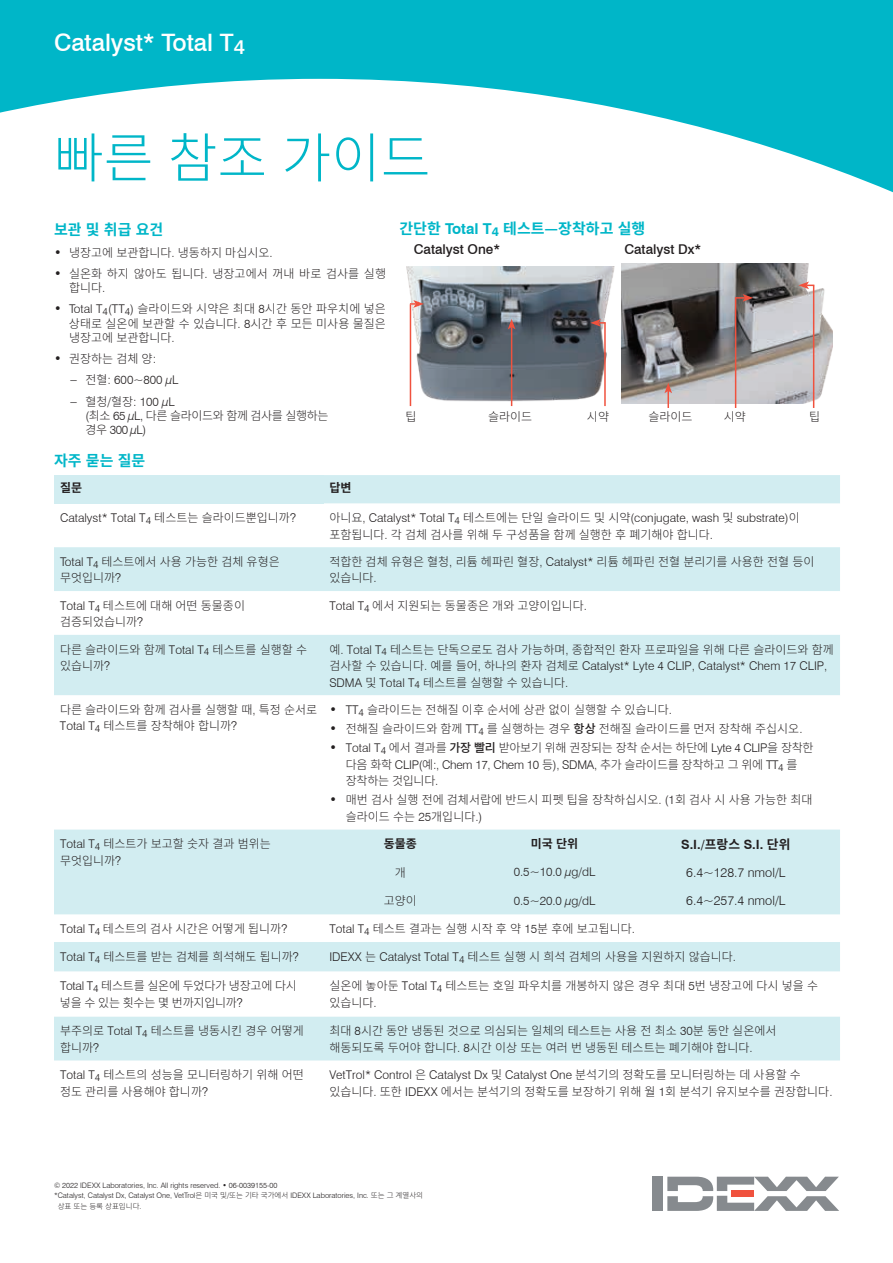
<style>
.page{position:relative;width:893px;height:1263px;background:#fff}
.page>*{position:absolute;margin:0;border:0;box-sizing:border-box;transform-origin:0 0}
.t1{font:300 54px "Source Han Sans K";color:#00b6c8}
.t2{font:500 24px "Swiss 721 BT";color:#fff}
.t3{font:700 15px "Source Han Sans K";color:#00b6c8}
.t4{font:500 13.5px "Swiss 721 BT";color:#231f20}
.t5{font:300 12.75px "Swiss 721 BT";color:#231f20}
.t6{font:700 12.75px "Swiss 721 BT";color:#231f20}
.t7{font:300 12px/16.5px "Source Han Sans K";color:#231f20}
.t8{font:300 12px "Swiss 721 BT";color:#231f20}
.t9{font:300 12px/16.5px "Source Han Sans K";letter-spacing:-.02em;color:#231f20}
.t10{font:300 12px "Swiss 721 BT";letter-spacing:-.02em;color:#231f20}
.t11{font:300 12px "Source Han Sans K";letter-spacing:-.03em;color:#231f20}
.t12{font:700 12px "Source Han Sans K";color:#231f20}
.t13{font:300 7.5px/10.5px "Swiss 721 BT";color:#231f20}
.t14{font:300 7.5px "Source Han Sans K";color:#231f20}
.s1{font-family:"Swiss 721 BT"}
.s2{font-family:"Swiss 721 BT";font-size:12.75px}
.s3{font-size:12.75px}
.s4{font-family:"Source Han Sans K"}
.s5{font-weight:500}
</style>
<div class="page">
<div style="left:0;top:0;width:893px;height:506px;background:#00b6c8"></div>
<div style="left:0;top:79px;width:893px;height:1098px;background:#fff"></div>
<svg style="left:54px;top:475px;width:786px;height:585px"></svg>
<div style="left:652px;top:1177px;width:11px;height:34px;background:#868a8e"></div>
<svg style="left:667px;top:1177px;width:172px;height:34px"></svg>
<img style="left:407px;top:266px;width:211px;height:143px">
<svg style="left:590px;top:319px;width:15px;height:8px"></svg>
<hr style="left:604px;top:322px;width:2px;height:84px;background:#f0523e">
<hr style="left:511px;top:327px;width:1px;height:79px;background:#f0523e">
<svg style="left:508px;top:319px;width:7px;height:10px"></svg>
<img style="left:622px;top:263px;width:211px;height:141px">
<hr style="left:735px;top:298px;width:1px;height:110px;background:#f0523e">
<svg style="left:735px;top:294px;width:18px;height:8px"></svg>
<svg style="left:664px;top:383px;width:8px;height:25px"></svg>
<svg style="left:410px;top:300px;width:14px;height:8px"></svg>
<hr style="left:410px;top:304px;width:1px;height:102px;background:#f0523e">
<hr style="left:813px;top:286px;width:1px;height:122px;background:#f0523e">
<svg style="left:798px;top:281px;width:16px;height:8px"></svg>
<h2 class="t2" style="left:54px;top:27px;width:193px">Catalyst* Total T<sub>4</sub></h2>
<h1 class="t1" style="left:54px;top:127px;width:378px">빠른 참조 가이드</h1>
<p class="t3" style="left:399px;top:220px;width:247px">간단한 <span class="s1">Total T</span><sub>4</sub> 테스트—장착하고 실행</p>
<p class="t4" style="left:414px;top:241px;width:88px">Catalyst One*</p>
<p class="t4" style="left:624px;top:241px;width:78px">Catalyst Dx*</p>
<p class="t3" style="left:54px;top:221px;width:111px">보관 및 취급 요건</p>
<p class="t7" style="left:54px;top:244px;width:220px"><span class="s2">•</span> 냉장고에 보관합니다<span class="s1">.</span> 냉동하지 마십시오<span class="s1">.</span></p>
<p class="t7" style="left:69px;top:266px;width:318px;line-height:14.4px;text-indent:-15px"><span class="s2">•</span> 실온화 하지 않아도 됩니다<span class="s1">.</span> 냉장고에서 꺼내 바로 검사를 실행 합니다<span class="s1">.</span></p>
<p class="t7" style="left:69px;top:302px;width:319px;line-height:14.4px;text-align:justify;text-indent:-15px"><span class="s2">•</span> <span class="s1">Total T</span><sub>4</sub><span class="s1">(TT</span><sub>4</sub><span class="s1">)</span> 슬라이드와 시약은 최대 <span class="s1">8</span>시간 동안 파우치에 넣은 상태로 실온에 보관할 수 있습니다<span class="s1">. 8</span>시간 후 모든 미사용 물질은 냉장고에 보관합니다<span class="s1">.</span></p>
<p class="t7" style="left:54px;top:351px;width:104px"><span class="s2">•</span> 권장하는 검체 양<span class="s1">:</span></p>
<p class="t8" style="left:70px;top:373px;width:109px"><span class="s3">–</span> <span class="s4">전혈</span>: 600~800 µL</p>
<p class="t8" style="left:70px;top:394px;width:106px"><span class="s3">–</span> <span class="s4">혈청</span>/<span class="s4">혈장</span>: 100 µL</p>
<p class="t11" style="left:86px;top:409px;width:245px"><span class="s1">(</span>최소 <span class="s1">65 µL,</span> 다른 슬라이드와 함께 검사를 실행하는</p>
<p class="t8" style="left:85px;top:423px;width:62px"><span class="s4">경우</span> 300 µL)</p>
<p class="t3" style="left:54px;top:452px;width:93px">자주 묻는 질문</p>
<p class="t12" style="left:60px;top:480px;width:24px">질문</p>
<p class="t12" style="left:329px;top:480px;width:24px">답변</p>
<p class="t8" style="left:60px;top:510px;width:237px">Catalyst* Total T<sub>4</sub> <span class="s4">테스트는 슬라이드뿐입니까</span>?</p>
<p class="t8" style="left:329px;top:510px;width:472px"><span class="s4">아니요</span>, Catalyst* Total T<sub>4</sub> <span class="s4">테스트에는 단일 슬라이드 및 시약</span>(conjugate, wash <span class="s4">및</span> substrate)<span class="s4">이</span></p>
<p class="t7" style="left:329px;top:526px;width:385px">포함됩니다<span class="s1">.</span> 각 검체 검사를 위해 두 구성품을 함께 실행한 후 폐기해야 합니다<span class="s1">.</span></p>
<p class="t7" style="left:60px;top:553px;width:221px"><span class="s1">Total T</span><sub>4</sub> 테스트에서 사용 가능한 검체 유형은 무엇입니까<span class="s1">?</span></p>
<p class="t7" style="left:329px;top:553px;width:487px">적합한 검체 유형은 혈청<span class="s1">,</span> 리튬 헤파린 혈장<span class="s1">, Catalyst*</span> 리튬 헤파린 전혈 분리기를 사용한 전혈 등이 있습니다<span class="s1">.</span></p>
<p class="t7" style="left:60px;top:597px;width:187px"><span class="s1">Total T</span><sub>4</sub> 테스트에 대해 어떤 동물종이 검증되었습니까<span class="s1">?</span></p>
<p class="t7" style="left:329px;top:597px;width:259px"><span class="s1">Total T</span><sub>4</sub> 에서 지원되는 동물종은 개와 고양이입니다<span class="s1">.</span></p>
<p class="t7" style="left:60px;top:641px;width:249px">다른 슬라이드와 함께 <span class="s1">Total T</span><sub>4</sub> 테스트를 실행할 수 있습니까<span class="s1">?</span></p>
<p class="t7" style="left:329px;top:641px;width:506px">예<span class="s1">. Total T</span><sub>4</sub> 테스트는 단독으로도 검사 가능하며<span class="s1">,</span> 종합적인 환자 프로파일을 위해 다른 슬라이드와 함께</p>
<p class="t7" style="left:406px;top:409px;width:13px">팁</p>
<p class="t7" style="left:648px;top:409px;width:46px">슬라이드</p>
<p class="t7" style="left:724px;top:409px;width:24px">시약</p>
<p class="t7" style="left:809px;top:409px;width:13px">팁</p>
<p class="t7" style="left:488px;top:409px;width:46px">슬라이드</p>
<p class="t7" style="left:587px;top:409px;width:24px">시약</p>
<p class="t8" style="left:329px;top:658px;width:499px"><span class="s4">검사할 수 있습니다</span>. <span class="s4">예를 들어</span>, <span class="s4">하나의 환자 검체로</span> Catalyst* Lyte 4 CLIP, Catalyst* Chem 17 CLIP,</p>
<p class="t7" style="left:329px;top:674px;width:240px"><span class="s1">SDMA</span> 및 <span class="s1">Total T</span><sub>4</sub> 테스트를 실행할 수 있습니다<span class="s1">.</span></p>
<p class="t7" style="left:60px;top:701px;width:259px">다른 슬라이드와 함께 검사를 실행할 때<span class="s1">,</span> 특정 순서로<br><span class="s1">Total T</span><sub>4</sub> 테스트를 장착해야 합니까<span class="s1">?</span></p>
<p class="t7" style="left:329px;top:701px;width:344px"><span class="s2">•</span> <span class="s1">TT</span><sub>4</sub> 슬라이드는 전해질 이후 순서에 상관 없이 실행할 수 있습니다<span class="s1">.</span></p>
<p class="t7" style="left:329px;top:721px;width:475px"><span class="s2">•</span> 전해질 슬라이드와 함께 <span class="s1">TT</span><sub>4</sub> 를 실행하는 경우 <span class="s5">항상</span> 전해질 슬라이드를 먼저 장착해 주십시오<span class="s1">.</span></p>
<p class="t9" style="left:329px;top:740px;width:486px"><span class="s2">•</span> <span class="s1">Total T</span><sub>4</sub> 에서 결과를 <span class="s5">가장 빨리</span> 받아보기 위해 권장되는 장착 순서는 하단에 <span class="s1">Lyte 4 CLIP</span>을 장착한</p>
<p class="t10" style="left:346px;top:757px;width:453px"><span class="s4">다음 화학</span> CLIP(<span class="s4">예</span>:, Chem 17, Chem 10 <span class="s4">등</span>), SDMA, <span class="s4">추가 슬라이드를 장착하고 그 위에</span> TT<sub>4</sub> <span class="s4">를</span></p>
<p class="t9" style="left:346px;top:773px;width:94px">장착하는 것입니다<span class="s1">.</span></p>
<p class="t7" style="left:346px;top:792px;width:468px;text-indent:-16px"><span class="s2">•</span> 매번 검사 실행 전에 검체서랍에 반드시 피펫 팁을 장착하십시오<span class="s1">. (1</span>회 검사 시 사용 가능한 최대 슬라이드 수는 <span class="s1">25</span>개입니다<span class="s1">.)</span></p>
<p class="t7" style="left:60px;top:836px;width:212px"><span class="s1">Total T</span><sub>4</sub> 테스트가 보고할 숫자 결과 범위는 무엇입니까<span class="s1">?</span></p>
<p class="t12" style="left:384px;top:837px;width:35px">동물종</p>
<p class="t12" style="left:531px;top:837px;width:49px">미국 단위</p>
<p class="t6" style="left:681px;top:837px;width:111px">S.I./<span class="s4">프랑스</span> S.I. <span class="s4">단위</span></p>
<p class="t7" style="left:395px;top:864px;width:13px">개</p>
<p class="t8" style="left:514px;top:865px;width:83px">0.5~10.0 µg/dL</p>
<p class="t5" style="left:686px;top:865px;width:101px">6.4~128.7 nmol/L</p>
<p class="t7" style="left:384px;top:892px;width:35px">고양이</p>
<p class="t8" style="left:514px;top:893px;width:83px">0.5~20.0 µg/dL</p>
<p class="t5" style="left:686px;top:893px;width:101px">6.4~257.4 nmol/L</p>
<p class="t7" style="left:60px;top:921px;width:229px"><span class="s1">Total T</span><sub>4</sub> 테스트의 검사 시간은 어떻게 됩니까<span class="s1">?</span></p>
<p class="t7" style="left:329px;top:921px;width:307px"><span class="s1">Total T</span><sub>4</sub> 테스트 결과는 실행 시작 후 약 <span class="s1">15</span>분 후에 보고됩니다<span class="s1">.</span></p>
<p class="t7" style="left:60px;top:948px;width:240px"><span class="s1">Total T</span><sub>4</sub> 테스트를 받는 검체를 희석해도 됩니까<span class="s1">?</span></p>
<p class="t7" style="left:329px;top:948px;width:408px"><span class="s1">IDEXX</span> 는 <span class="s1">Catalyst Total T</span><sub>4</sub> 테스트 실행 시 희석 검체의 사용을 지원하지 않습니다<span class="s1">.</span></p>
<p class="t9" style="left:60px;top:978px;width:238px"><span class="s1">Total T</span><sub>4</sub> 테스트를 실온에 두었다가 냉장고에 다시 넣을 수 있는 횟수는 몇 번까지입니까<span class="s1">?</span></p>
<p class="t7" style="left:329px;top:978px;width:490px">실온에 놓아둔 <span class="s1">Total T</span><sub>4</sub> 테스트는 호일 파우치를 개봉하지 않은 경우 최대 <span class="s1">5</span>번 냉장고에 다시 넣을 수 있습니다<span class="s1">.</span></p>
<p class="t7" style="left:60px;top:1023px;width:245px">부주의로 <span class="s1">Total T</span><sub>4</sub> 테스트를 냉동시킨 경우 어떻게 합니까<span class="s1">?</span></p>
<p class="t7" style="left:329px;top:1023px;width:449px">최대 <span class="s1">8</span>시간 동안 냉동된 것으로 의심되는 일체의 테스트는 사용 전 최소 <span class="s1">30</span>분 동안 실온에서 해동되도록 두어야 합니다<span class="s1">. 8</span>시간 이상 또는 여러 번 냉동된 테스트는 폐기해야 합니다<span class="s1">.</span></p>
<p class="t7" style="left:60px;top:1067px;width:245px"><span class="s1">Total T</span><sub>4</sub> 테스트의 성능을 모니터링하기 위해 어떤 정도 관리를 사용해야 합니까<span class="s1">?</span></p>
<p class="t8" style="left:329px;top:1067px;width:473px">VetTrol* Control <span class="s4">은</span> Catalyst Dx <span class="s4">및</span> Catalyst One <span class="s4">분석기의 정확도를 모니터링하는 데 사용할 수</span></p>
<p class="t7" style="left:329px;top:1083px;width:505px">있습니다<span class="s1">.</span> 또한 <span class="s1">IDEXX</span> 에서는 분석기의 정확도를 보장하기 위해 월 <span class="s1">1</span>회 분석기 유지보수를 권장합니다<span class="s1">.</span></p>
<p class="t13" style="left:54px;top:1180px;width:371px">© 2022 IDEXX Laboratories, Inc. All rights reserved. • 06-0039155-00<br>*Catalyst, Catalyst Dx, Catalyst One, VetTrol<span class="s4">은 미국 및</span>/<span class="s4">또는 기타 국가에서</span> IDEXX Laboratories, Inc. <span class="s4">또는 그 계열사의</span></p>
<p class="t14" style="left:58px;top:1202px;width:85px">상표 또는 등록 상표입니다<span class="s1">.</span></p>
</div>
